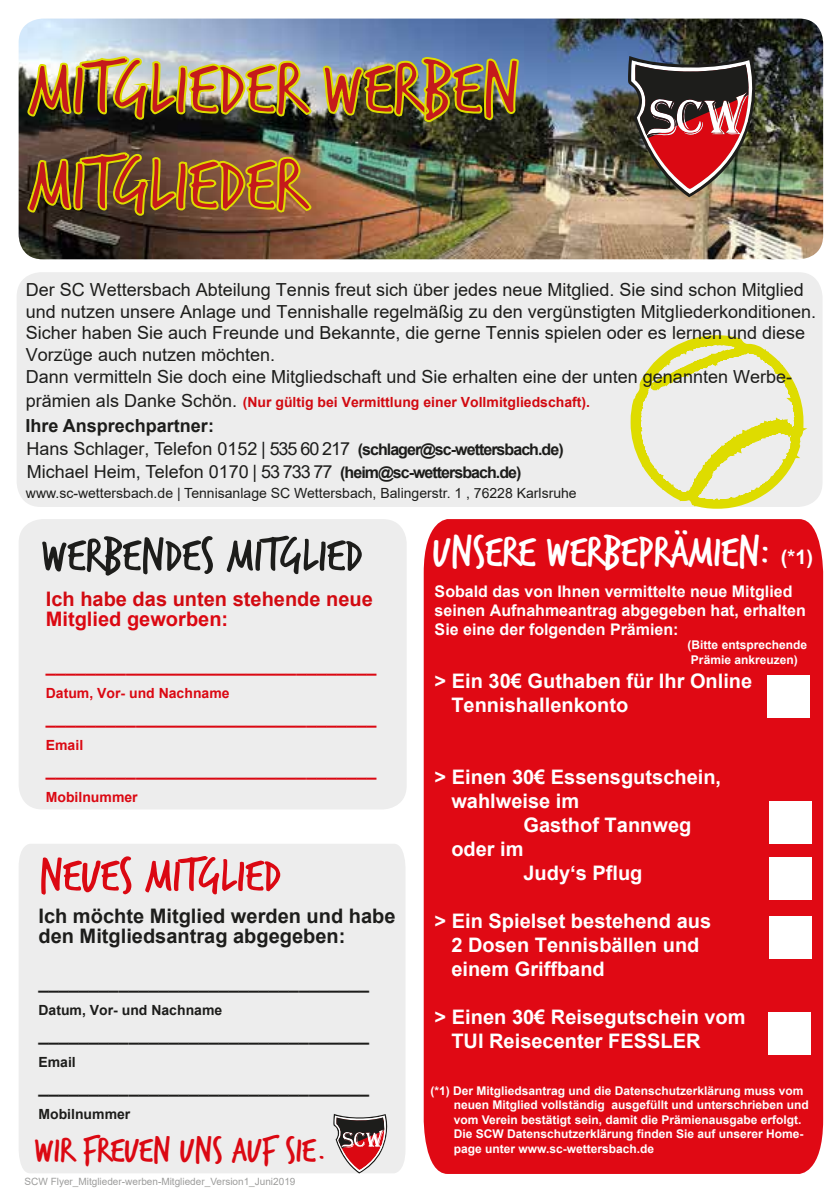
<style>
.page{position:relative;width:840px;height:1191px;background:#fff}
.page>*{position:absolute;margin:0;border:0;box-sizing:border-box;transform-origin:0 0}
.t1{font:80px/96px "Trash Hand";color:#c51a1b}
.t2{font:50px "Trash Hand";color:#1d1d1b}
.t3{font:50px "Trash Hand";color:#db0812}
.t4{font:46px "Trash Hand";color:#fff}
.t5{font:37.6px "Trash Hand";color:#db0812}
.t6{font:700 20px/24px "Arial";color:#fff}
.t7{font:700 20px/20px "Arial";color:#1d1d1b}
.t8{font:700 20px "Arial";color:#d20a11}
.t9{font:700 20px "Arial";color:#db0812}
.t10{font:18px/21.6px "Arial";color:#1d1d1b}
.t11{font:700 18px "Arial";color:#db0812}
.t12{font:700 18px "Arial";color:#1d1d1b}
.t13{font:700 16px/19.2px "Arial";color:#fff}
.t14{font:14px "Arial";color:#1d1d1b}
.t15{font:700 14px "Arial";color:#d20a11}
.t16{font:700 14px "Arial";color:#db0812}
.t17{font:700 14px "Arial";color:#1d1d1b}
.t18{font:700 12px/14.4px "Arial";color:#fff}
.t19{font:10px "Arial";color:#9d9d9c}
.s1{font-weight:400;font-size:18px;color:#1d1d1b}
.s2{font-weight:700}
.s3{font-weight:700;font-size:16px}
</style>
<div class="page">
<div style="left:17px;top:272px;width:805px;height:235px;background:#ededed;border-radius:24px"></div>
<svg style="left:630px;top:330px;width:193px;height:179px"></svg>
<div style="left:19px;top:844px;width:386px;height:329px;background:#ededed"></div>
<img style="left:19px;top:19px;width:803px;height:240px">
<div style="left:19px;top:519px;width:387px;height:290px;background:#ededed;border-radius:24px"></div>
<div style="left:423px;top:519px;width:399px;height:655px;background:#e00914"></div>
<img style="left:321px;top:56px;width:198px;height:133px">
<img style="left:26px;top:28px;width:286px;height:232px">
<img style="left:627px;top:56px;width:132px;height:141px">
<div style="left:766px;top:675px;width:43px;height:42px;background:#fff"></div>
<div style="left:768px;top:801px;width:43px;height:43px;background:#fff"></div>
<div style="left:768px;top:857px;width:43px;height:43px;background:#fff"></div>
<div style="left:768px;top:916px;width:43px;height:42px;background:#fff"></div>
<div style="left:767px;top:1012px;width:43px;height:42px;background:#fff"></div>
<svg style="left:333px;top:1113px;width:56px;height:60px;background:#ab7e80"></svg>
<h1 class="t1" style="left:29px;top:44px;width:492px">MITGLIEDER WERBEN<br>MITGLIEDER</h1>
<p class="t10" style="left:26px;top:279px;width:791px">Der SC Wettersbach Abteilung Tennis freut sich über jedes neue Mitglied. Sie sind schon Mitglied und nutzen unsere Anlage und Tennishalle regelmäßig zu den vergünstigten Mitgliederkonditionen.<br>Sicher haben Sie auch Freunde und Bekannte, die gerne Tennis spielen oder es lernen und diese Vorzüge auch nutzen möchten.<br>Dann vermitteln Sie doch eine Mitgliedschaft und Sie erhalten eine der unten genannten Werbe-</p>
<p class="t15" style="left:26px;top:392px;width:565px"><span class="s1">prämien als Danke Schön.</span> (Nur gültig bei Vermittlung einer Vollmitgliedschaft).</p>
<p class="t10" style="left:25px;top:414px;width:539px;line-height:23.2px"><span class="s2">Ihre Ansprechpartner:<br></span>Hans Schlager, Telefon 0152 | 535 60 217 <span class="s3">(schlager@sc-wettersbach.de)</span></p>
<p class="t14" style="left:26px;top:484px;width:552px">www.sc-wettersbach.de | Tennisanlage SC Wettersbach, Balingerstr. 1 , 76228 Karlsruhe</p>
<p class="t10" style="left:27px;top:461px;width:496px">Michael Heim, Telefon 0170 | 53 733 77 <span class="s3">(heim@sc-wettersbach.de)</span></p>
<h2 class="t2" style="left:42px;top:530px;width:322px">WERBENDES MITGLIED</h2>
<h3 class="t4" style="left:432px;top:529px;width:338px">UNSERE WERBEPRÄMIEN:</h3>
<p class="t6" style="left:780px;top:545px;width:34px">(*1)</p>
<p class="t8" style="left:46px;top:585px;width:328px">Ich habe das unten stehende neue</p>
<p class="t9" style="left:46px;top:605px;width:184px">Mitglied geworben:</p>
<p class="t11" style="left:46px;top:653px;width:332px">_________________________________</p>
<p class="t16" style="left:46px;top:683px;width:185px">Datum, Vor- und Nachname</p>
<p class="t11" style="left:46px;top:705px;width:332px">_________________________________</p>
<p class="t16" style="left:46px;top:735px;width:39px">Email</p>
<p class="t11" style="left:46px;top:757px;width:332px">_________________________________</p>
<p class="t16" style="left:46px;top:787px;width:93px">Mobilnummer</p>
<h2 class="t3" style="left:39px;top:851px;width:243px">NEUES MITGLIED</h2>
<p class="t7" style="left:38px;top:906px;width:358px">Ich möchte Mitglied werden und habe den Mitgliedsantrag abgegeben:</p>
<p class="t12" style="left:38px;top:970px;width:332px">_________________________________</p>
<p class="t17" style="left:38px;top:1000px;width:185px">Datum, Vor- und Nachname</p>
<p class="t12" style="left:38px;top:1022px;width:332px">_________________________________</p>
<p class="t17" style="left:38px;top:1052px;width:39px">Email</p>
<p class="t12" style="left:38px;top:1074px;width:332px">_________________________________</p>
<p class="t17" style="left:38px;top:1104px;width:93px">Mobilnummer</p>
<h3 class="t5" style="left:35px;top:1131px;width:292px">WIR FREUEN UNS AUF SIE.</h3>
<p class="t19" style="left:25px;top:1174px;width:272px">SCW Flyer_Mitglieder-werben-Mitglieder_Version1_Juni2019</p>
<p class="t13" style="left:434px;top:581px;width:372px">Sobald das von Ihnen vermittelte neue Mitglied seinen Aufnahmeantrag abgegeben hat, erhalten<br>Sie eine der folgenden Prämien:</p>
<p class="t18" style="left:687px;top:638px;width:121px">(Bitte entsprechende<br>Prämie ankreuzen)</p>
<p class="t6" style="left:451px;top:669px;width:302px;text-indent:-17px">&gt; Ein 30€ Guthaben für Ihr Online<br>Tennishallenkonto</p>
<p class="t6" style="left:451px;top:765px;width:271px;text-indent:-17px">&gt; Einen 30€ Essensgutschein, wahlweise im</p>
<p class="t6" style="left:523px;top:813px;width:169px">Gasthof Tannweg</p>
<p class="t6" style="left:451px;top:837px;width:74px">oder im</p>
<p class="t6" style="left:523px;top:861px;width:120px">Judy‘s Pflug</p>
<p class="t6" style="left:451px;top:909px;width:261px;text-indent:-17px">&gt; Ein Spielset bestehend aus<br>2 Dosen Tennisbällen und einem Griffband</p>
<p class="t6" style="left:451px;top:1005px;width:295px;text-indent:-17px">&gt; Einen 30€ Reisegutschein vom<br>TUI Reisecenter FESSLER</p>
<p class="t18" style="left:453px;top:1083px;width:356px;text-indent:-23px">(*1) Der Mitgliedsantrag und die Datenschutzerklärung muss vom neuen Mitglied vollständig ausgefüllt und unterschrieben und vom Verein bestätigt sein, damit die Prämienausgabe erfolgt.<br>Die SCW Datenschutzerklärung finden Sie auf unserer Home&shy;page unter www.sc-wettersbach.de</p>
</div>
